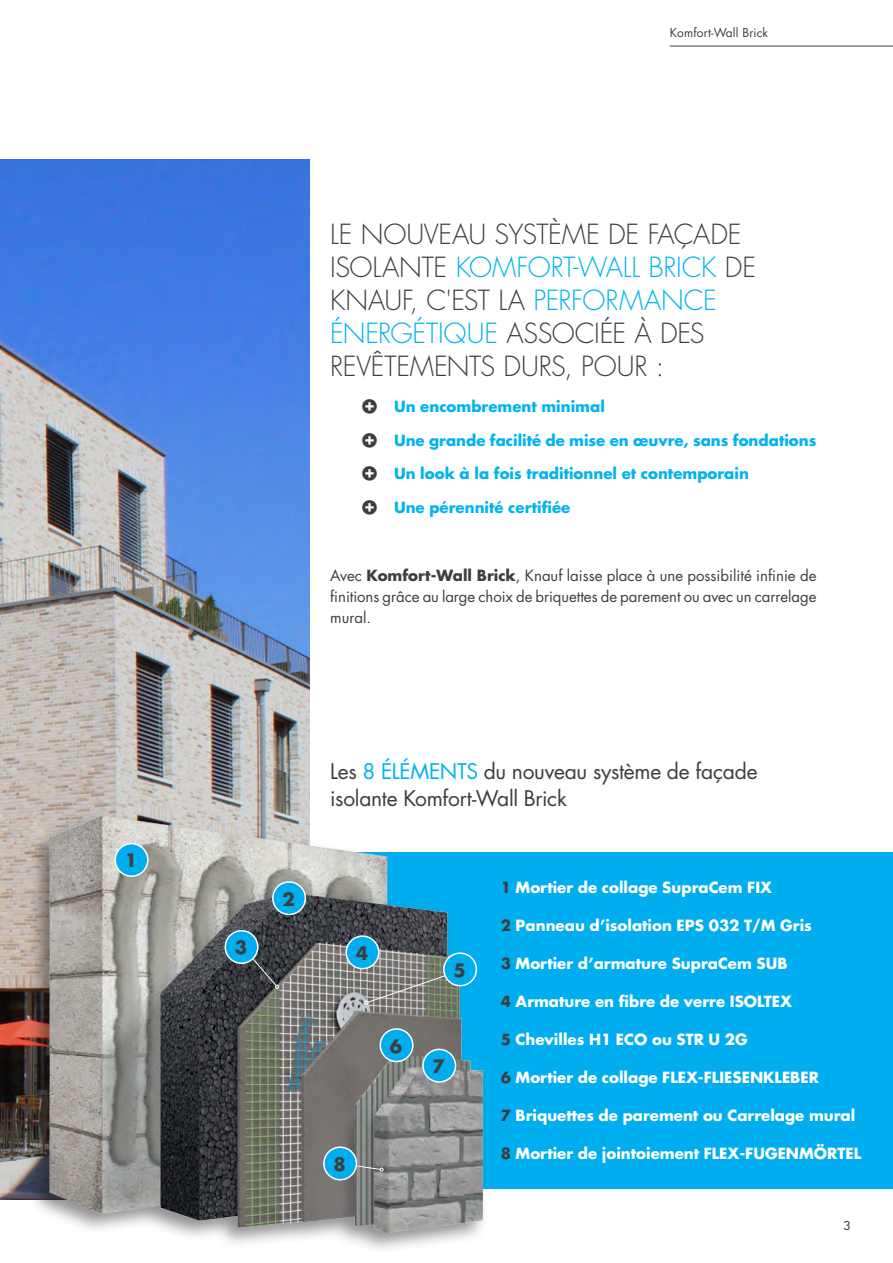
<style>
.page{position:relative;width:893px;height:1263px;background:#fff}
.page>*{position:absolute;margin:0;border:0;box-sizing:border-box;transform-origin:0 0}
.t1{font:300 27px/33px "Futura Std";letter-spacing:-.01em;color:#3e3e3f}
.t2{font:21px/27px "Futura Std";letter-spacing:-.01em;color:#3e3e3f}
.t3{font:700 18px "Futura Std";color:#3e3e3f}
.t4{font:700 15px "Futura Std";color:#fff}
.t5{font:700 15px "Futura Std";color:#00b3ef}
.t6{font:15px/21px "Futura Std";letter-spacing:-.005em;color:#3e3e3f;text-align:justify}
.t7{font:12px "Futura Std";letter-spacing:.01em;color:#3e3e3f}
.t8{font:500 12px "Futura Std";color:#3e3e3f}
.s1{color:#00b3ef}
.s2{color:#3e3e3f}
.s3{font-weight:700}
</style>
<div class="page">
<div style="left:24px;top:852px;width:869px;height:336px;background:#00aeef"></div>
<img style="left:0;top:159px;width:309px;height:567px">
<img style="left:0;top:726px;width:506px;height:523px">
<div style="left:115px;top:844px;width:33px;height:32px;background:#00aeef;border-radius:50%"></div>
<div style="left:114px;top:843px;width:35px;height:34px;border:2px solid #fff;border-radius:50%"></div>
<div style="left:273px;top:882px;width:32px;height:32px;background:#00aeef;border-radius:50%"></div>
<div style="left:272px;top:881px;width:34px;height:34px;border:2px solid #fff;border-radius:50%"></div>
<div style="left:225px;top:931px;width:33px;height:32px;background:#00aeef;border-radius:50%"></div>
<div style="left:225px;top:930px;width:34px;height:34px;border:2px solid #fff;border-radius:50%"></div>
<div style="left:346px;top:936px;width:33px;height:33px;background:#00aeef;border-radius:50%"></div>
<div style="left:345px;top:935px;width:34px;height:34px;border:2px solid #fff;border-radius:50%"></div>
<div style="left:423px;top:1049px;width:32px;height:33px;background:#00aeef;border-radius:50%"></div>
<div style="left:422px;top:1049px;width:34px;height:34px;border:2px solid #fff;border-radius:50%"></div>
<div style="left:324px;top:1147px;width:32px;height:33px;background:#00aeef;border-radius:50%"></div>
<div style="left:323px;top:1146px;width:34px;height:34px;border:2px solid #fff;border-radius:50%"></div>
<div style="left:380px;top:1029px;width:33px;height:32px;background:#00aeef;border-radius:50%"></div>
<div style="left:379px;top:1028px;width:35px;height:34px;border:2px solid #fff;border-radius:50%"></div>
<div style="left:444px;top:953px;width:32px;height:33px;background:#00aeef;border-radius:50%"></div>
<div style="left:443px;top:952px;width:34px;height:34px;border:2px solid #fff;border-radius:50%"></div>
<svg style="left:365px;top:975px;width:81px;height:29px;background:#898982"></svg>
<svg style="left:252px;top:958px;width:27px;height:31px"></svg>
<svg style="left:356px;top:1165px;width:27px;height:6px"></svg>
<hr style="left:670px;top:46px;width:223px;height:1px;background:#3e3e3f">
<p class="t3" style="left:125px;top:849px;width:14px">1</p>
<p class="t7" style="left:670px;top:25px;width:100px">Komfort-Wall Brick</p>
<h1 class="t1" style="left:330px;top:219px;width:427px">LE NOUVEAU SYSTÈME DE FAÇADE<br>ISOLANTE <span class="s1">KOMFORT-WALL BRICK</span> DE<br>KNAUF, C'EST LA <span class="s1">PERFORMANCE<br>ÉNERGÉTIQUE</span> ASSOCIÉE À DES<br>REVÊTEMENTS DURS, POUR :</h1>
<p class="t5" style="left:362px;top:396px;width:244px"><span class="s2">●◆▲●</span> Un encombrement minimal</p>
<p class="t5" style="left:362px;top:430px;width:456px"><span class="s2">●◆▲●</span> Une grande facilité de mise en œuvre, sans fondations</p>
<p class="t5" style="left:362px;top:464px;width:388px"><span class="s2">●◆▲●</span> Un look à la fois traditionnel et contemporain</p>
<p class="t5" style="left:362px;top:497px;width:210px"><span class="s2">●◆▲●</span> Une pérennité certifiée</p>
<p class="t6" style="left:330px;top:565px;width:488px">Avec <span class="s3">Komfort-Wall Brick</span>, Knauf laisse place à une possibilité infinie de finitions grâce au large choix de briquettes de parement ou avec un carrelage mural.</p>
<h2 class="t2" style="left:330px;top:757px;width:429px">Les <span class="s1">8 ÉLÉMENTS</span> du nouveau système de façade isolante Komfort-Wall Brick</h2>
<p class="t3" style="left:282px;top:887px;width:14px">2</p>
<p class="t3" style="left:235px;top:936px;width:14px">3</p>
<p class="t3" style="left:356px;top:941px;width:14px">4</p>
<p class="t3" style="left:390px;top:1034px;width:14px">6</p>
<p class="t3" style="left:453px;top:958px;width:14px">5</p>
<p class="t3" style="left:433px;top:1054px;width:14px">7</p>
<p class="t3" style="left:333px;top:1152px;width:14px">8</p>
<p class="t4" style="left:501px;top:878px;width:273px"><span class="s2">1</span> Mortier de collage SupraCem FIX</p>
<p class="t4" style="left:501px;top:916px;width:313px"><span class="s2">2</span> Panneau d’isolation EPS 032 T/M Gris</p>
<p class="t4" style="left:501px;top:954px;width:288px"><span class="s2">3</span> Mortier d’armature SupraCem SUB</p>
<p class="t4" style="left:501px;top:992px;width:293px"><span class="s2">4</span> Armature en fibre de verre ISOLTEX</p>
<p class="t4" style="left:501px;top:1030px;width:249px"><span class="s2">5</span> Chevilles H1 ECO ou STR U 2G</p>
<p class="t4" style="left:501px;top:1068px;width:320px"><span class="s2">6</span> Mortier de collage FLEX-FLIESENKLEBER</p>
<p class="t4" style="left:501px;top:1106px;width:356px"><span class="s2">7</span> Briquettes de parement ou Carrelage mural</p>
<p class="t4" style="left:501px;top:1144px;width:362px"><span class="s2">8</span> Mortier de jointoiement FLEX-FUGENMÖRTEL</p>
<p class="t8" style="left:843px;top:1218px;width:8px">3</p>
</div>
